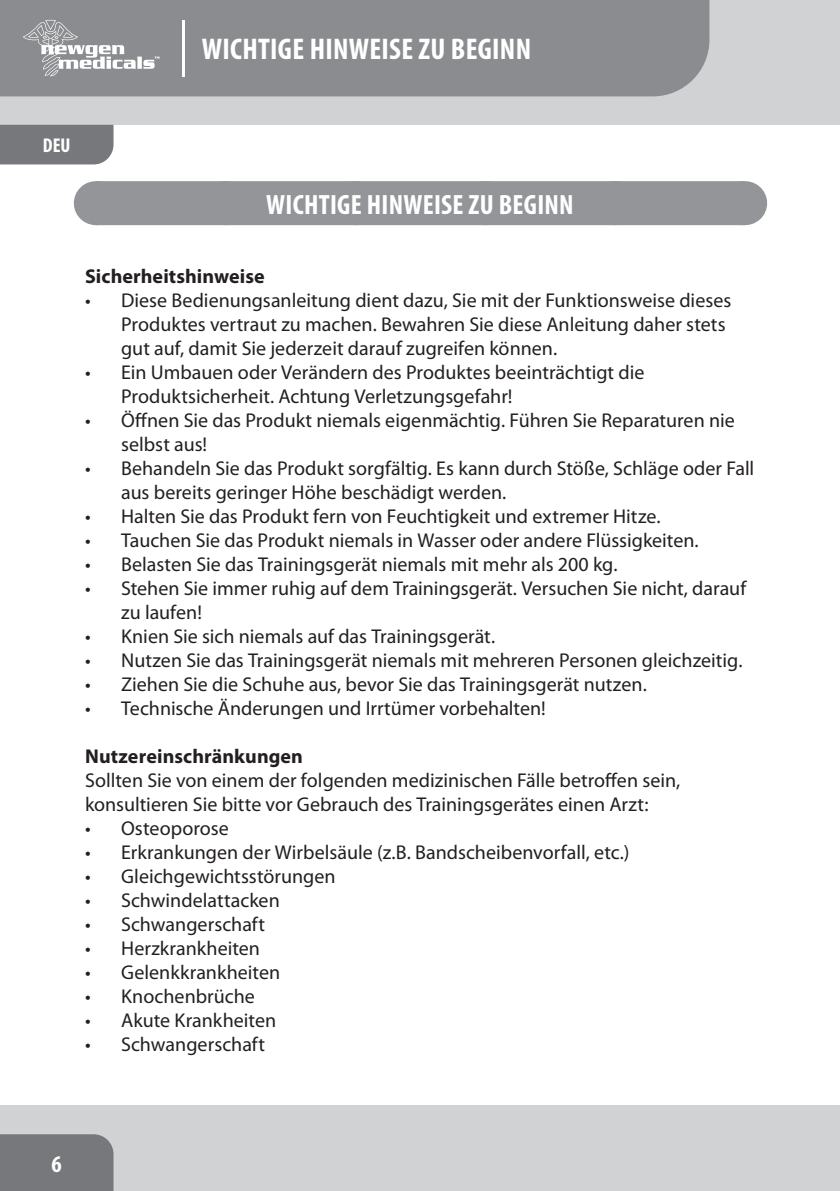
<style>
.page{position:relative;width:840px;height:1191px;background:#fff}
.page>*{position:absolute;margin:0;border:0;box-sizing:border-box;transform-origin:0 0}
.t1{font:700 condensed 30px "Myriad Pro";letter-spacing:.01em;color:#fff}
.t2{font:700 condensed 28px "Myriad Pro";letter-spacing:.01em;color:#fff}
.t3{font:700 condensed 24px "Myriad Pro";color:#fff}
.t4{font:20px/24px "Myriad Pro";color:#231f20}
.t5{font:700 20px "Myriad Pro";letter-spacing:.005em;color:#231f20}
.t6{font:700 condensed 20px "Myriad Pro";color:#fff}
</style>
<div class="page">
<div style="left:0;top:0;width:839px;height:125px;background:#d1d2d4"></div>
<div style="left:0;top:1106px;width:839px;height:85px;background:#d1d2d4"></div>
<div style="left:0;top:0;width:709px;height:96px;background:#8a8c8f"></div>
<div style="left:0;top:125px;width:113px;height:39px;background:#76787b"></div>
<div style="left:0;top:1134px;width:113px;height:57px;background:#76787b"></div>
<svg style="left:23px;top:20px;width:136px;height:57px;background:#a0a2a4"></svg>
<hr style="left:181px;top:20px;width:3px;height:57px;background:#fff">
<div style="left:96px;top:181px;width:647px;height:44px;background:#939598"></div>
<svg style="left:230px;top:181px;width:449px;height:1px"></svg>
<hr style="left:743px;top:181px;width:1px;height:44px;background:#939598">
<h1 class="t1" style="left:202px;top:31px;width:331px">WICHTIGE HINWEISE ZU BEGINN</h1>
<p class="t6" style="left:43px;top:133px;width:29px">DEU</p>
<h2 class="t2" style="left:266px;top:187px;width:309px">WICHTIGE HINWEISE ZU BEGINN</h2>
<p class="t5" style="left:85px;top:263px;width:181px">Sicherheitshinweise</p>
<p class="t4" style="left:121px;top:288px;width:611px;text-indent:-36px">• Diese Bedienungsanleitung dient dazu, Sie mit der Funktionsweise dieses<br>Produktes vertraut zu machen. Bewahren Sie diese Anleitung daher stets gut auf, damit Sie jederzeit darauf zugreifen können.</p>
<p class="t4" style="left:121px;top:360px;width:524px;text-indent:-36px">• Ein Umbauen oder Verändern des Produktes beeinträchtigt die<br>Produktsicherheit. Achtung Verletzungsgefahr!</p>
<p class="t4" style="left:121px;top:408px;width:614px;text-indent:-36px">• Öffnen Sie das Produkt niemals eigenmächtig. Führen Sie Reparaturen nie selbst aus!</p>
<p class="t4" style="left:121px;top:456px;width:634px;text-indent:-36px">• Behandeln Sie das Produkt sorgfältig. Es kann durch Stöße, Schläge oder Fall aus bereits geringer Höhe beschädigt werden.</p>
<p class="t4" style="left:85px;top:504px;width:576px">• Halten Sie das Produkt fern von Feuchtigkeit und extremer Hitze.</p>
<p class="t4" style="left:85px;top:528px;width:614px">• Tauchen Sie das Produkt niemals in Wasser oder andere Flüssigkeiten.</p>
<p class="t4" style="left:85px;top:552px;width:533px">• Belasten Sie das Trainingsgerät niemals mit mehr als 200 kg.</p>
<p class="t4" style="left:121px;top:576px;width:626px;text-indent:-36px">• Stehen Sie immer ruhig auf dem Trainingsgerät. Versuchen Sie nicht, darauf zu laufen!</p>
<p class="t4" style="left:85px;top:624px;width:411px">• Knien Sie sich niemals auf das Trainingsgerät.</p>
<p class="t4" style="left:85px;top:648px;width:658px">• Nutzen Sie das Trainingsgerät niemals mit mehreren Personen gleichzeitig.</p>
<p class="t4" style="left:85px;top:672px;width:563px">• Ziehen Sie die Schuhe aus, bevor Sie das Trainingsgerät nutzen.</p>
<p class="t4" style="left:85px;top:696px;width:462px">• Technische Änderungen und Irrtümer vorbehalten!</p>
<p class="t5" style="left:85px;top:743px;width:219px">Nutzereinschränkungen</p>
<p class="t4" style="left:85px;top:768px;width:596px">Sollten Sie von einem der folgenden medizinischen Fälle betroffen sein, konsultieren Sie bitte vor Gebrauch des Trainingsgerätes einen Arzt:</p>
<p class="t4" style="left:85px;top:816px;width:145px">• Osteoporose</p>
<p class="t4" style="left:85px;top:840px;width:545px">• Erkrankungen der Wirbelsäule (z.B. Bandscheibenvorfall, etc.)</p>
<p class="t4" style="left:85px;top:864px;width:252px">• Gleichgewichtsstörungen</p>
<p class="t4" style="left:85px;top:888px;width:196px">• Schwindelattacken</p>
<p class="t4" style="left:85px;top:912px;width:181px">• Schwangerschaft</p>
<p class="t4" style="left:85px;top:936px;width:176px">• Herzkrankheiten</p>
<p class="t4" style="left:85px;top:960px;width:196px">• Gelenkkrankheiten</p>
<p class="t4" style="left:85px;top:984px;width:171px">• Knochenbrüche</p>
<p class="t4" style="left:85px;top:1008px;width:192px">• Akute Krankheiten</p>
<p class="t4" style="left:85px;top:1032px;width:181px">• Schwangerschaft</p>
<p class="t3" style="left:52px;top:1148px;width:12px">6</p>
</div>
